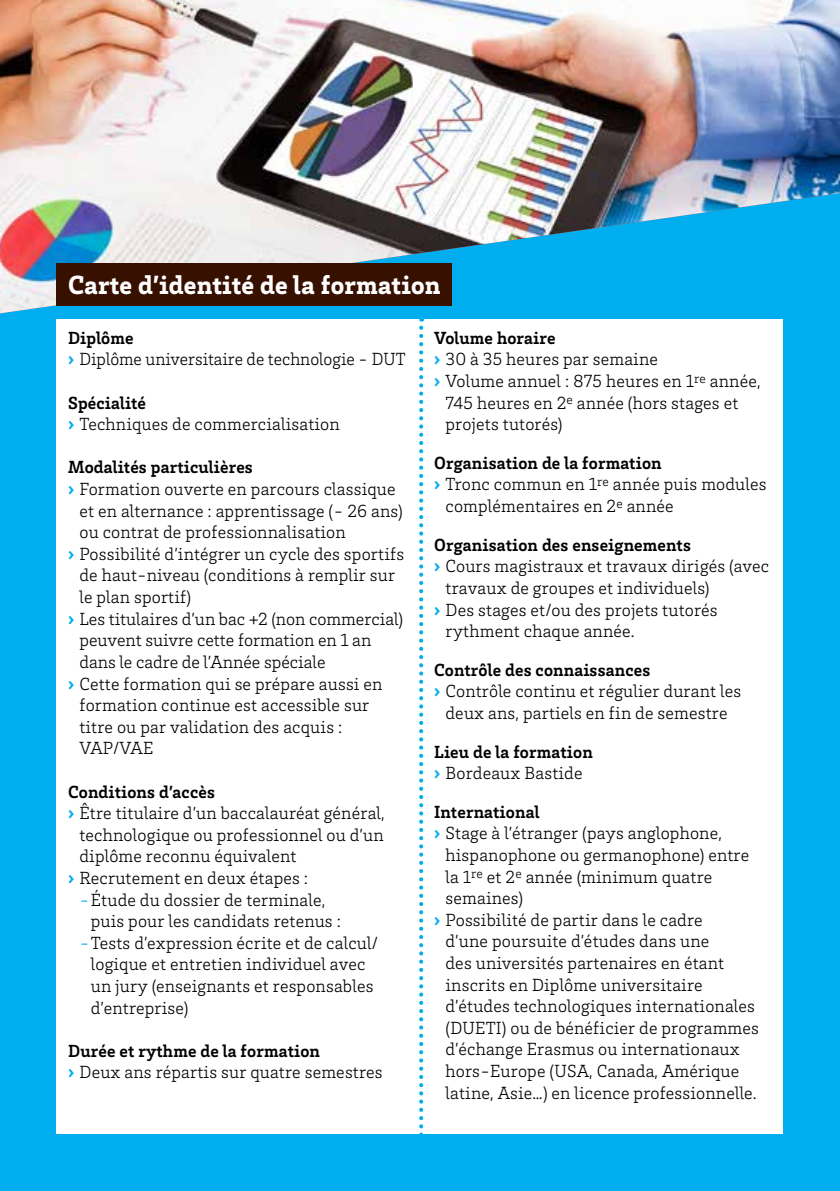
<style>
.page{position:relative;width:840px;height:1191px;background:#fff}
.page>*{position:absolute;margin:0;border:0;box-sizing:border-box;transform-origin:0 0}
.t1{font:900 27px "Brix Slab";letter-spacing:.01em;color:#fff}
.t2{font:300 18px/21.6px "Brix Slab";letter-spacing:.01em;color:#000}
.t3{font:700 18px/21.6px "Brix Slab";letter-spacing:.01em;color:#000}
.s1{font-weight:700}
.s2{font-weight:900;color:#00aeef}
.s3{color:#00aeef}
.s4{font-weight:300}
</style>
<div class="page">
<div style="left:0;top:0;width:839px;height:1191px;background:#00aeef"></div>
<img style="left:0;top:0;width:839px;height:313px">
<div style="left:57px;top:319px;width:725px;height:815px;background:#fff"></div>
<svg style="left:419px;top:328px;width:4px;height:806px"></svg>
<div style="left:57px;top:263px;width:394px;height:42px;background:#371000"></div>
<h1 class="t1" style="left:68px;top:267px;width:374px">Carte d’identité de la formation</h1>
<p class="t2" style="left:68px;top:326px;width:339px"><span class="s1">Diplôme<br></span><span class="s2">›</span> Diplôme universitaire de technologie - DUT</p>
<p class="t2" style="left:68px;top:391px;width:273px"><span class="s1">Spécialité<br></span><span class="s2">›</span> Techniques de commercialisation</p>
<p class="t3" style="left:68px;top:456px;width:186px">Modalités particulières</p>
<p class="t2" style="left:68px;top:477px;width:329px"><span class="s2">›</span> Formation ouverte en parcours classique</p>
<p class="t2" style="left:79px;top:499px;width:324px">et en alternance : apprentissage (- 26 ans)</p>
<p class="t2" style="left:79px;top:521px;width:268px">ou contrat de professionnalisation</p>
<p class="t2" style="left:68px;top:542px;width:337px"><span class="s2">›</span> Possibilité d’intégrer un cycle des sportifs</p>
<p class="t2" style="left:79px;top:564px;width:317px">de haut-niveau (conditions à remplir sur</p>
<p class="t2" style="left:79px;top:585px;width:113px">le plan sportif)</p>
<p class="t2" style="left:68px;top:607px;width:336px"><span class="s2">›</span> Les titulaires d’un bac +2 (non commercial)</p>
<p class="t2" style="left:79px;top:629px;width:293px">peuvent suivre cette formation en 1 an</p>
<p class="t2" style="left:79px;top:650px;width:247px">dans le cadre de l’Année spéciale</p>
<p class="t2" style="left:68px;top:672px;width:316px"><span class="s2">›</span> Cette formation qui se prépare aussi en</p>
<p class="t2" style="left:79px;top:693px;width:291px">formation continue est accessible sur</p>
<p class="t2" style="left:79px;top:715px;width:264px">titre ou par validation des acquis :</p>
<p class="t2" style="left:79px;top:737px;width:75px">VAP/VAE</p>
<p class="t3" style="left:68px;top:780px;width:148px">Conditions d’accès</p>
<p class="t2" style="left:68px;top:801px;width:318px"><span class="s2">›</span> Être titulaire d’un baccalauréat général,</p>
<p class="t2" style="left:79px;top:823px;width:305px">technologique ou professionnel ou d’un</p>
<p class="t2" style="left:79px;top:845px;width:218px">diplôme reconnu équivalent</p>
<p class="t2" style="left:68px;top:866px;width:241px"><span class="s2">›</span> Recrutement en deux étapes :</p>
<p class="t2" style="left:79px;top:888px;width:247px"><span class="s3">-</span>Étude du dossier de terminale,</p>
<p class="t2" style="left:91px;top:909px;width:251px">puis pour les candidats retenus :</p>
<p class="t2" style="left:79px;top:931px;width:300px"><span class="s3">-</span>Tests d’expression écrite et de calcul/</p>
<p class="t2" style="left:91px;top:953px;width:276px">logique et entretien individuel avec</p>
<p class="t2" style="left:91px;top:974px;width:284px">un jury (enseignants et responsables</p>
<p class="t2" style="left:91px;top:996px;width:99px">d’entreprise)</p>
<p class="t2" style="left:68px;top:1039px;width:316px"><span class="s1">Durée et rythme de la formation<br></span><span class="s2">›</span> Deux ans répartis sur quatre semestres</p>
<p class="t3" style="left:434px;top:326px;width:123px">Volume horaire</p>
<p class="t2" style="left:434px;top:348px;width:225px"><span class="s2">›</span> 30 à 35 heures par semaine</p>
<p class="t2" style="left:434px;top:369px;width:328px"><span class="s2">›</span> Volume annuel : 875 heures en 1<sup>re</sup> année,</p>
<p class="t2" style="left:445px;top:391px;width:294px">745 heures en 2<sup>e</sup> année (hors stages et</p>
<p class="t2" style="left:445px;top:413px;width:118px">projets tutorés)</p>
<p class="t3" style="left:434px;top:451px;width:229px">Organisation de la formation</p>
<p class="t2" style="left:434px;top:473px;width:334px"><span class="s2">›</span> Tronc commun en 1<sup>re</sup> année puis modules</p>
<p class="t2" style="left:445px;top:494px;width:229px">complémentaires en 2<sup>e</sup> année</p>
<p class="t3" style="left:434px;top:533px;width:258px">Organisation des enseignements</p>
<p class="t2" style="left:434px;top:555px;width:336px"><span class="s2">›</span> Cours magistraux et travaux dirigés (avec</p>
<p class="t2" style="left:445px;top:576px;width:265px">travaux de groupes et individuels)</p>
<p class="t2" style="left:434px;top:598px;width:285px"><span class="s2">›</span> Des stages et/ou des projets tutorés</p>
<p class="t2" style="left:445px;top:619px;width:191px">rythment chaque année.</p>
<p class="t3" style="left:434px;top:658px;width:217px">Contrôle des connaissances</p>
<p class="t2" style="left:434px;top:680px;width:308px"><span class="s2">›</span> Contrôle continu et régulier durant les</p>
<p class="t2" style="left:445px;top:701px;width:283px">deux ans, partiels en fin de semestre</p>
<p class="t3" style="left:434px;top:740px;width:160px">Lieu de la formation <span class="s2">›</span> <span class="s4">Bordeaux Bastide</span></p>
<p class="t3" style="left:434px;top:800px;width:107px">International</p>
<p class="t2" style="left:434px;top:822px;width:289px"><span class="s2">›</span> Stage à l’étranger (pays anglophone,</p>
<p class="t2" style="left:445px;top:843px;width:305px">hispanophone ou germanophone) entre</p>
<p class="t2" style="left:445px;top:865px;width:268px">la 1<sup>re</sup> et 2<sup>e</sup> année (minimum quatre</p>
<p class="t2" style="left:445px;top:886px;width:79px">semaines)</p>
<p class="t2" style="left:434px;top:908px;width:270px"><span class="s2">›</span> Possibilité de partir dans le cadre</p>
<p class="t2" style="left:445px;top:930px;width:265px">d’une poursuite d’études dans une</p>
<p class="t2" style="left:445px;top:951px;width:280px">des universités partenaires en étant</p>
<p class="t2" style="left:445px;top:973px;width:258px">inscrits en Diplôme universitaire</p>
<p class="t2" style="left:445px;top:994px;width:311px">d’études technologiques internationales</p>
<p class="t2" style="left:445px;top:1016px;width:315px">(DUETI) ou de bénéficier de programmes</p>
<p class="t2" style="left:445px;top:1038px;width:295px">d’échange Erasmus ou internationaux</p>
<p class="t2" style="left:445px;top:1059px;width:295px">hors-Europe (USA, Canada, Amérique</p>
<p class="t2" style="left:445px;top:1081px;width:312px">latine, Asie…) en licence professionnelle.</p>
</div>
